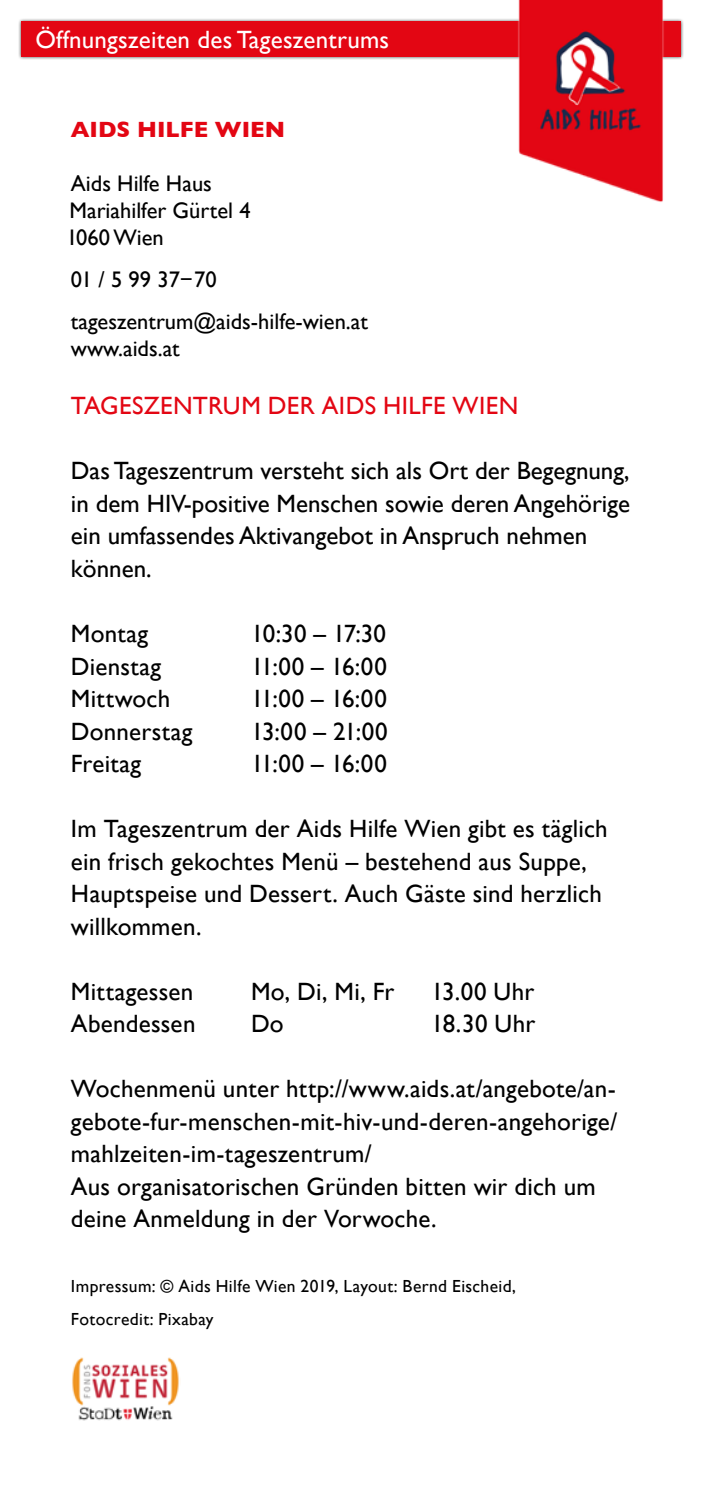
<style>
.page{position:relative;width:702px;height:1489px;background:#fff}
.page>*{position:absolute;margin:0;border:0;box-sizing:border-box;transform-origin:0 0}
.t1{font:25px/32.5px "Gill Sans";letter-spacing:.01em;color:#000}
.t2{font:25px "Gill Sans";letter-spacing:.01em;color:#fff}
.t3{font:25px "Gill Sans";letter-spacing:.015em;color:#e30613}
.t4{font:22.5px/27px "Gill Sans";color:#000}
.t5{font:700 22.5px "Gill Sans";color:#e30613}
.t6{font:17.5px/32.5px "Gill Sans";letter-spacing:.02em;color:#000}
</style>
<div class="page">
<div style="left:18px;top:18px;width:665px;height:41px;background:#000;opacity:.75"></div>
<div style="left:21px;top:21px;width:659px;height:36px;background:#e30613"></div>
<img style="left:72px;top:1357px;width:107px;height:64px">
<img style="left:510px;top:0;width:160px;height:202px">
<p class="t2" style="left:35px;top:24px;width:355px">Öffnungszeiten des Tageszentrums</p>
<p class="t5" style="left:71px;top:112px;width:216px">AIDS HILFE WIEN</p>
<p class="t4" style="left:67px;top:170px;width:185px">Aids Hilfe Haus<br>Mariahilfer Gürtel 4<br>1060 Wien</p>
<p class="t4" style="left:71px;top:258px;width:298px;line-height:42px">01 / 5 99 37−70 tageszentrum@aids-hilfe-wien.at</p>
<p class="t4" style="left:71px;top:335px;width:110px">www.aids.at</p>
<p class="t3" style="left:71px;top:391px;width:449px">TAGESZENTRUM DER AIDS HILFE WIEN</p>
<p class="t1" style="left:71px;top:454px;width:560px">Das Tageszentrum versteht sich als Ort der Begegnung, in dem HIV-positive Menschen sowie deren Angehörige ein umfassendes Aktivangebot in Anspruch nehmen können.</p>
<p class="t1" style="left:71px;top:617px;width:79px">Montag</p>
<p class="t1" style="left:251px;top:617px;width:137px">10:30 – 17:30</p>
<p class="t1" style="left:71px;top:649px;width:92px">Dienstag</p>
<p class="t1" style="left:251px;top:649px;width:137px">11:00 – 16:00</p>
<p class="t1" style="left:71px;top:682px;width:101px">Mittwoch</p>
<p class="t1" style="left:251px;top:682px;width:137px">11:00 – 16:00</p>
<p class="t1" style="left:71px;top:714px;width:123px">Donnerstag</p>
<p class="t1" style="left:251px;top:714px;width:138px">13:00 – 21:00</p>
<p class="t1" style="left:71px;top:747px;width:72px">Freitag</p>
<p class="t1" style="left:251px;top:747px;width:137px">11:00 – 16:00</p>
<p class="t1" style="left:71px;top:812px;width:538px">Im Tageszentrum der Aids Hilfe Wien gibt es täglich ein frisch gekochtes Menü – bestehend aus Suppe, Hauptspeise und Dessert. Auch Gäste sind herzlich willkommen.</p>
<p class="t1" style="left:71px;top:974px;width:124px">Mittagessen</p>
<p class="t1" style="left:251px;top:974px;width:145px">Mo, Di, Mi, Fr</p>
<p class="t1" style="left:431px;top:974px;width:105px">13.00 Uhr</p>
<p class="t1" style="left:71px;top:1007px;width:126px">Abendessen</p>
<p class="t1" style="left:251px;top:1007px;width:34px">Do</p>
<p class="t1" style="left:431px;top:1007px;width:106px">18.30 Uhr</p>
<p class="t1" style="left:71px;top:1072px;width:548px">Wochenmenü unter http://www.aids.at/angebote/an&shy;gebote-fur-menschen-mit-hiv-und-deren-angehorige/ mahlzeiten-im-tageszentrum/<br>Aus organisatorischen Gründen bitten wir dich um deine Anmeldung in der Vorwoche.</p>
<p class="t6" style="left:71px;top:1269px;width:446px">Impressum: © Aids Hilfe Wien 2019, Layout: Bernd Eischeid,<br>Fotocredit: Pixabay</p>
</div>
